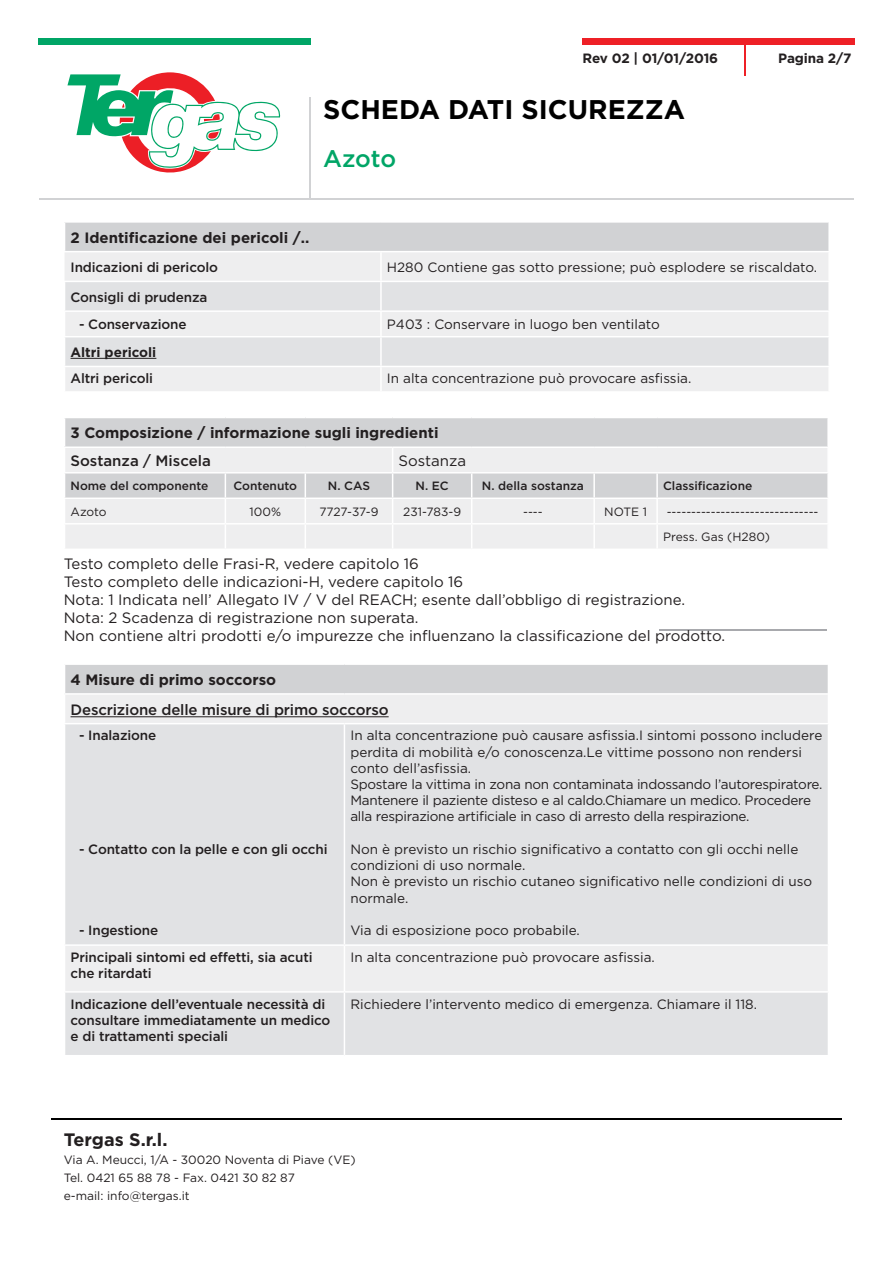
<style>
.page{position:relative;width:893px;height:1263px;background:#fff}
.page>*{position:absolute;margin:0;border:0;box-sizing:border-box;transform-origin:0 0}
.t1{font:700 27px "Gotham";color:#000}
.t2{font:500 24px "Gotham";letter-spacing:-.01em;color:#00a566}
.t3{font:700 18px "Gotham";color:#231f20}
.t4{font:15px/18px "Gotham";color:#231f20}
.t5{font:700 15px "Gotham";color:#231f20}
.t6{font:500 15px "Gotham";letter-spacing:-.01em;color:#231f20}
.t7{font:13.5px/16.2px "Gotham";color:#231f20}
.t8{font:13.5px/16.2px "Gotham";letter-spacing:-.02em;color:#231f20}
.t9{font:500 13.5px/16.2px "Gotham";letter-spacing:-.01em;color:#231f20}
.t10{font:700 13.5px "Gotham";letter-spacing:-.01em;color:#231f20}
.t11{font:12px/18px "Gotham";color:#231f20}
.t12{font:500 12px "Gotham";color:#231f20}
</style>
<div class="page">
<div style="left:38px;top:38px;width:272px;height:7px;background:#00a566"></div>
<div style="left:583px;top:38px;width:272px;height:7px;background:#ee2026"></div>
<hr style="left:39px;top:198px;width:815px;height:2px;background:#d1d2d4">
<svg style="left:67px;top:72px;width:214px;height:101px"></svg>
<hr style="left:309px;top:98px;width:1px;height:102px;background:#d1d2d4">
<hr style="left:744px;top:41px;width:1px;height:34px;background:#ee2026">
<svg style="left:65px;top:223px;width:764px;height:168px;background:#e5e5e7"></svg>
<hr style="left:381px;top:366px;width:449px;height:1px;background:#fff">
<hr style="left:380px;top:367px;width:2px;height:24px;background:#fff">
<hr style="left:828px;top:367px;width:2px;height:24px;background:#fff">
<hr style="left:71px;top:358px;width:85px;height:1px;background:#231f20">
<svg style="left:64px;top:418px;width:764px;height:130px;background:#e3e3e5"></svg>
<hr style="left:594px;top:523px;width:63px;height:1px;background:#fff">
<hr style="left:593px;top:524px;width:2px;height:25px;background:#fff">
<hr style="left:657px;top:523px;width:172px;height:1px;background:#fff">
<hr style="left:656px;top:524px;width:2px;height:25px;background:#fff">
<hr style="left:827px;top:524px;width:2px;height:25px;background:#fff">
<hr style="left:659px;top:629px;width:168px;height:1px;background:#a8a9ad">
<hr style="left:51px;top:1118px;width:791px;height:1px;background:#000">
<div style="left:65px;top:664px;width:763px;height:30px;background:#d1d2d4"></div>
<div style="left:65px;top:694px;width:763px;height:30px;background:#eeeeef"></div>
<div style="left:65px;top:724px;width:763px;height:220px;background:#e1e2e4"></div>
<div style="left:65px;top:946px;width:763px;height:45px;background:#eeeeef"></div>
<div style="left:65px;top:993px;width:763px;height:62px;background:#e1e2e4"></div>
<hr style="left:64px;top:663px;width:280px;height:2px;background:#fff">
<hr style="left:344px;top:663px;width:485px;height:2px;background:#fff">
<hr style="left:64px;top:693px;width:280px;height:2px;background:#fff">
<hr style="left:344px;top:693px;width:485px;height:2px;background:#fff">
<hr style="left:64px;top:723px;width:280px;height:1px;background:#fff">
<hr style="left:344px;top:723px;width:485px;height:1px;background:#fff">
<hr style="left:344px;top:724px;width:1px;height:220px;background:#fff">
<hr style="left:344px;top:946px;width:1px;height:45px;background:#fff">
<hr style="left:344px;top:993px;width:1px;height:62px;background:#fff">
<hr style="left:71px;top:716px;width:318px;height:1px;background:#231f20">
<p class="t10" style="left:583px;top:49px;width:137px">Rev 02 | 01/01/2016</p>
<p class="t10" style="left:778px;top:49px;width:75px">Pagina 2/7</p>
<h1 class="t1" style="left:323px;top:92px;width:363px">SCHEDA DATI SICUREZZA</h1>
<h2 class="t2" style="left:323px;top:143px;width:75px">Azoto</h2>
<p class="t5" style="left:71px;top:227px;width:240px">2 Identificazione dei pericoli /..</p>
<p class="t9" style="left:71px;top:259px;width:149px">Indicazioni di pericolo</p>
<p class="t7" style="left:387px;top:259px;width:432px">H280 Contiene gas sotto pressione; può esplodere se riscaldato.</p>
<p class="t9" style="left:71px;top:289px;width:138px">Consigli di prudenza</p>
<p class="t9" style="left:79px;top:316px;width:109px">- Conservazione</p>
<p class="t7" style="left:387px;top:316px;width:274px">P403 : Conservare in luogo ben ventilato</p>
<p class="t10" style="left:71px;top:343px;width:87px">Altri pericoli</p>
<p class="t9" style="left:71px;top:370px;width:84px">Altri pericoli</p>
<p class="t7" style="left:387px;top:370px;width:306px">In alta concentrazione può provocare asfissia.</p>
<p class="t5" style="left:71px;top:423px;width:370px">3 Composizione / informazione sugli ingredienti</p>
<p class="t6" style="left:71px;top:451px;width:142px">Sostanza / Miscela</p>
<p class="t4" style="left:399px;top:451px;width:69px">Sostanza</p>
<p class="t12" style="left:71px;top:478px;width:139px">Nome del componente</p>
<p class="t12" style="left:234px;top:478px;width:65px">Contenuto</p>
<p class="t12" style="left:328px;top:478px;width:44px">N. CAS</p>
<p class="t12" style="left:416px;top:478px;width:35px">N. EC</p>
<p class="t12" style="left:482px;top:478px;width:104px">N. della sostanza</p>
<p class="t12" style="left:663px;top:478px;width:91px">Classificazione</p>
<p class="t11" style="left:71px;top:502px;width:38px">Azoto</p>
<p class="t11" style="left:250px;top:502px;width:33px">100%</p>
<p class="t11" style="left:319px;top:502px;width:61px">7727-37-9</p>
<p class="t11" style="left:403px;top:502px;width:59px">231-783-9</p>
<p class="t11" style="left:523px;top:502px;width:21px">----</p>
<p class="t11" style="left:604px;top:502px;width:44px">NOTE 1</p>
<p class="t11" style="left:663px;top:499px;width:157px;line-height:25.5px">-------------------------------<br>Press. Gas (H280)</p>
<p class="t4" style="left:64px;top:554px;width:663px">Testo completo delle Frasi-R, vedere capitolo 16<br>Testo completo delle indicazioni-H, vedere capitolo 16<br>Nota: 1 Indicata nell’ Allegato IV / V del REACH; esente dall’obbligo di registrazione.<br>Nota: 2 Scadenza di registrazione non superata.<br>Non contiene altri prodotti e/o impurezze che influenzano la classificazione del prodotto.</p>
<p class="t5" style="left:71px;top:670px;width:207px">4 Misure di primo soccorso</p>
<p class="t6" style="left:71px;top:700px;width:320px">Descrizione delle misure di primo soccorso</p>
<p class="t9" style="left:79px;top:727px;width:79px">- Inalazione</p>
<p class="t8" style="left:350px;top:727px;width:474px">In alta concentrazione può causare asfissia.I sintomi possono includere perdita di mobilità e/o conoscenza.Le vittime possono non rendersi conto dell’asfissia.<br>Spostare la vittima in zona non contaminata indossando l’autorespiratore.<br>Mantenere il paziente disteso e al caldo.Chiamare un medico. Procedere alla respirazione artificiale in caso di arresto della respirazione.</p>
<p class="t7" style="left:350px;top:841px;width:463px">Non è previsto un rischio significativo a contatto con gli occhi nelle condizioni di uso normale.<br>Non è previsto un rischio cutaneo significativo nelle condizioni di uso normale.</p>
<p class="t7" style="left:350px;top:922px;width:231px">Via di esposizione poco probabile.</p>
<p class="t9" style="left:79px;top:841px;width:250px">- Contatto con la pelle e con gli occhi</p>
<p class="t9" style="left:79px;top:922px;width:81px">- Ingestione</p>
<p class="t9" style="left:71px;top:949px;width:244px">Principali sintomi ed effetti, sia acuti che ritardati</p>
<p class="t7" style="left:350px;top:949px;width:306px">In alta concentrazione può provocare asfissia.</p>
<p class="t9" style="left:71px;top:996px;width:261px">Indicazione dell’eventuale necessità di consultare immediatamente un medico e di trattamenti speciali</p>
<p class="t7" style="left:350px;top:995px;width:408px">Richiedere l’intervento medico di emergenza. Chiamare il 118.</p>
<h3 class="t3" style="left:64px;top:1127px;width:105px">Tergas S.r.l.</h3>
<p class="t11" style="left:64px;top:1150px;width:293px">Via A. Meucci, 1/A - 30020 Noventa di Piave (VE)<br>Tel. 0421 65 88 78 - Fax. 0421 30 82 87<br>e-mail: info@tergas.it</p>
</div>
